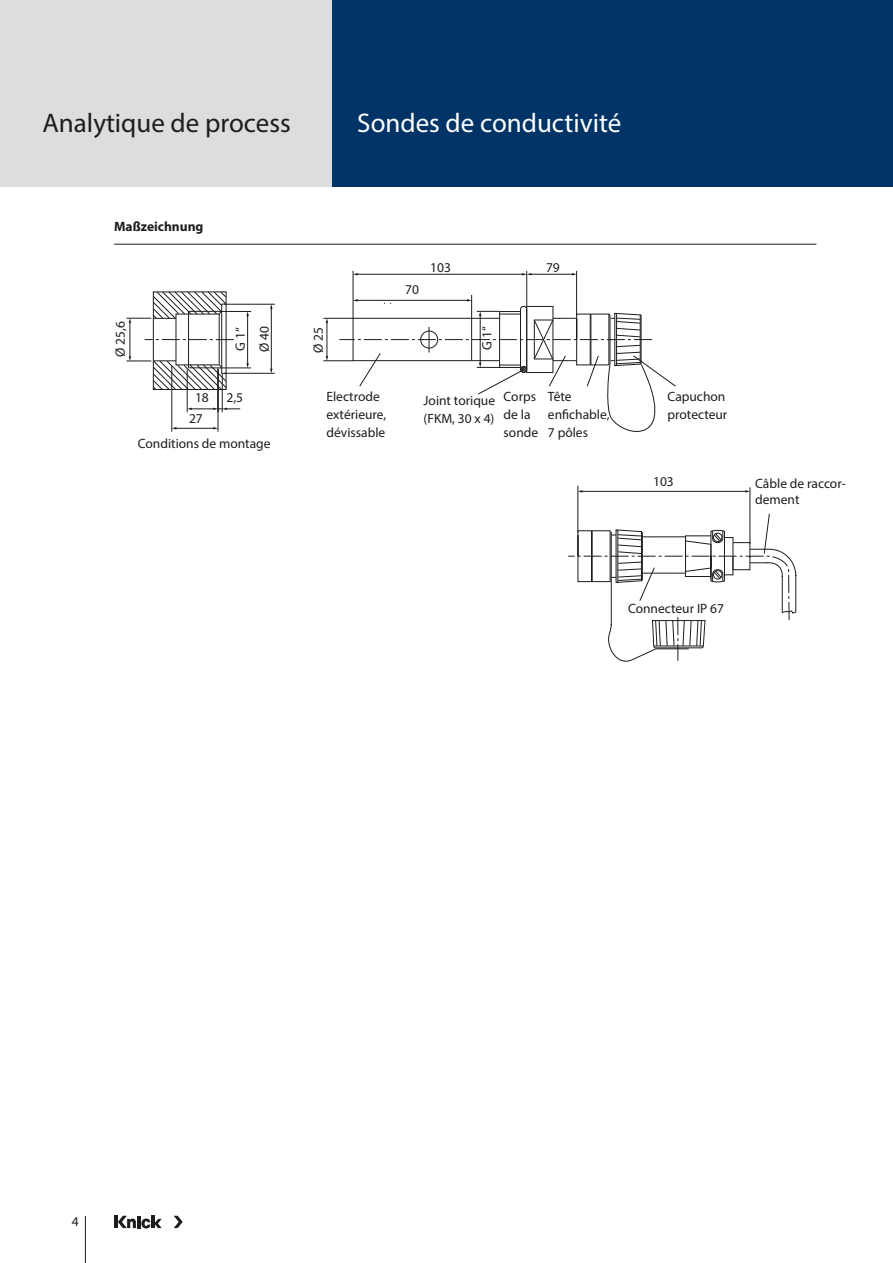
<style>
.page{position:relative;width:893px;height:1263px;background:#fff}
.page>*{position:absolute;margin:0;border:0;box-sizing:border-box;transform-origin:0 0}
.Produktgruppe{font:27px "Myriad Pro";color:#fff}
.t1{font:27px "Myriad Pro";color:#1d1d1b}
.Beschriftungen{font:13.5px/18px "Myriad Pro";color:#1d1d1b}
.Tabelle_Headline{font:700 13.5px "Myriad Pro";color:#1d1d1b}
</style>
<div class="page">
<div style="left:332px;top:0;width:561px;height:187px;background:#003466"></div>
<div style="left:0;top:0;width:332px;height:187px;background:#dcddde"></div>
<hr style="left:85px;top:1216px;width:1px;height:47px;background:#1d1d1b">
<hr style="left:114px;top:1216px;width:4px;height:12px;background:#1d1d1b">
<svg style="left:174px;top:1216px;width:9px;height:12px"></svg>
<svg style="left:118px;top:1216px;width:44px;height:12px"></svg>
<hr style="left:530px;top:274px;width:43px;height:1px;background:#1d1d1b">
<hr style="left:357px;top:274px;width:166px;height:1px;background:#1d1d1b">
<svg style="left:522px;top:273px;width:9px;height:2px"></svg>
<hr style="left:353px;top:271px;width:1px;height:47px;background:#1d1d1b">
<hr style="left:526px;top:271px;width:1px;height:35px;background:#1d1d1b">
<hr style="left:576px;top:271px;width:1px;height:45px;background:#1d1d1b">
<hr style="left:327px;top:322px;width:1px;height:35px;background:#1d1d1b">
<hr style="left:323px;top:360px;width:30px;height:1px;background:#1d1d1b">
<hr style="left:323px;top:318px;width:30px;height:1px;background:#1d1d1b">
<svg style="left:188px;top:408px;width:52px;height:2px"></svg>
<hr style="left:187px;top:369px;width:1px;height:43px;background:#1d1d1b">
<hr style="left:172px;top:366px;width:1px;height:66px;background:#1d1d1b">
<hr style="left:176px;top:428px;width:38px;height:1px;background:#1d1d1b">
<hr style="left:218px;top:369px;width:1px;height:63px;background:#1d1d1b">
<hr style="left:247px;top:315px;width:1px;height:49px;background:#1d1d1b">
<svg style="left:246px;top:363px;width:3px;height:5px"></svg>
<hr style="left:271px;top:308px;width:1px;height:61px;background:#1d1d1b">
<hr style="left:222px;top:373px;width:1px;height:39px;background:#1d1d1b">
<hr style="left:221px;top:368px;width:30px;height:1px;background:#1d1d1b">
<hr style="left:221px;top:311px;width:30px;height:1px;background:#1d1d1b">
<hr style="left:224px;top:304px;width:51px;height:1px;background:#1d1d1b">
<hr style="left:224px;top:373px;width:51px;height:1px;background:#1d1d1b">
<svg style="left:126px;top:291px;width:108px;height:99px"></svg>
<svg style="left:339px;top:295px;width:337px;height:137px"></svg>
<hr style="left:582px;top:491px;width:164px;height:1px;background:#1d1d1b">
<hr style="left:750px;top:487px;width:1px;height:57px;background:#1d1d1b">
<hr style="left:578px;top:486px;width:1px;height:46px;background:#1d1d1b">
<svg style="left:568px;top:513px;width:229px;height:149px"></svg>
<hr style="left:114px;top:244px;width:702px;height:1px;background:#1d1d1b">
<h1 class="t1" style="left:43px;top:106px;width:250px">Analytique de process</h1>
<p class="Produktgruppe" style="left:357px;top:106px;width:266px">Sondes de conductivité</p>
<p class="Tabelle_Headline" style="left:114px;top:218px;width:91px">Maßzeichnung</p>
<p class="Beschriftungen" style="left:111px;top:357px;width:37px;rotate:-90deg">Ø 25,6</p>
<p class="Beschriftungen" style="left:231px;top:351px;width:25px;rotate:-90deg">G 1“</p>
<p class="Beschriftungen" style="left:255px;top:352px;width:28px;rotate:-90deg">Ø 40</p>
<p class="Beschriftungen" style="left:309px;top:353px;width:28px;rotate:-90deg">Ø 25</p>
<p class="Beschriftungen" style="left:405px;top:280px;width:15px">70</p>
<p class="Beschriftungen" style="left:430px;top:258px;width:22px">103</p>
<p class="Beschriftungen" style="left:478px;top:350px;width:25px;rotate:-90deg">G 1“</p>
<p class="Beschriftungen" style="left:546px;top:258px;width:15px">79</p>
<p class="Beschriftungen" style="left:195px;top:389px;width:15px">18</p>
<p class="Beschriftungen" style="left:227px;top:389px;width:18px">2,5</p>
<p class="Beschriftungen" style="left:189px;top:409px;width:15px">27</p>
<p class="Beschriftungen" style="left:138px;top:434px;width:134px">Conditions de montage</p>
<p class="Beschriftungen" style="left:326px;top:387px;width:61px">Electrode extérieure, dévissable</p>
<p class="Beschriftungen" style="left:424px;top:391px;width:73px">Joint torique (FKM, 30 x 4)</p>
<p class="Beschriftungen" style="left:668px;top:387px;width:61px">Capuchon protecteur</p>
<p class="Beschriftungen" style="left:548px;top:387px;width:63px">Tête enfichable,<br>7 pôles</p>
<p class="Beschriftungen" style="left:504px;top:387px;width:36px">Corps de la sonde</p>
<p class="Beschriftungen" style="left:653px;top:472px;width:22px">103</p>
<p class="Beschriftungen" style="left:755px;top:475px;width:92px;line-height:16.2px">Câble de raccor&shy;dement</p>
<p class="Beschriftungen" style="left:628px;top:599px;width:98px">Connecteur IP 67</p>
<p class="Beschriftungen" style="left:72px;top:1212px;width:8px">4</p>
</div>
